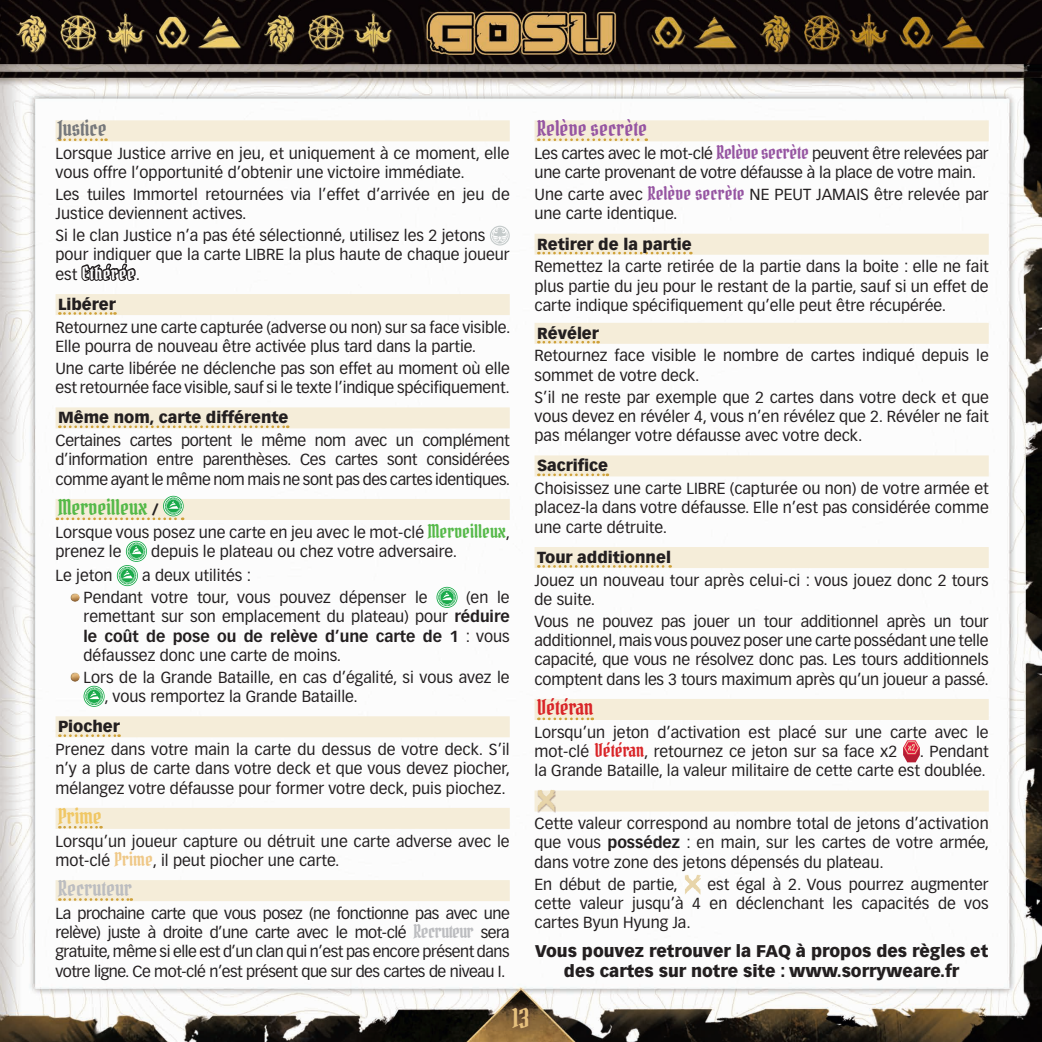
<style>
.page{position:relative;width:1042px;height:1042px;background:#fff}
.page>*{position:absolute;margin:0;border:0;box-sizing:border-box;transform-origin:0 0}
.t1{font:26.25px "Pirata One";color:#e6c07c}
.t2{font:21px "Pirata One";color:#9655a2}
.t3{font:21px "Pirata One";color:#55b949}
.t4{font:21px "Pirata One";color:#bcbdc0}
.t5{font:21px "Pirata One";color:#76787b}
.t6{font:21px "Pirata One";color:#d92528}
.t7{font:21px "Pirata One";color:#f0c764}
.t8{font:18.38px "Pirata One";letter-spacing:.03em;color:#fff}
.t9{font:900 16.62px/19.2px "Vectora LT Pro";color:#231f20;text-align:center}
.t10{font:15.75px/19.2px "Vectora LT Pro";color:#231f20}
.t11{font:900 15.75px "Vectora LT Pro";color:#231f20}
.s1{font-family:"Vectora LT Pro";font-size:15.75px;color:#231f20}
.s2{font-family:"Vectora LT Pro";font-weight:900;font-size:15.75px;color:#231f20}
.s3{font-family:"Pirata One";font-size:18.38px;color:#55b949}
.s4{font-weight:700}
.s5{font-family:"Pirata One";font-size:18.38px;color:#efc887}
.s6{font-family:"Pirata One";font-size:18.38px;color:#bcbdc0}
.s7{font-family:"Pirata One";font-size:18.38px;color:#9655a2}
.s8{font-family:"Pirata One";font-size:18.38px;color:#d92528}
</style>
<div class="page">
<img style="left:0;top:0;width:1042px;height:1042px">
<div style="left:56px;top:120px;width:454px;height:21px;background:#f5edd9"></div>
<svg style="left:59px;top:138px;width:48px;height:3px"></svg>
<div style="left:56px;top:294px;width:454px;height:21px;background:#f5edd9"></div>
<svg style="left:59px;top:312px;width:56px;height:3px"></svg>
<div style="left:56px;top:407px;width:454px;height:21px;background:#f5edd9"></div>
<svg style="left:59px;top:425px;width:229px;height:3px"></svg>
<div style="left:56px;top:499px;width:454px;height:21px;background:#f5edd9"></div>
<div style="left:56px;top:716px;width:454px;height:21px;background:#f5edd9"></div>
<svg style="left:59px;top:734px;width:61px;height:3px"></svg>
<div style="left:56px;top:808px;width:454px;height:21px;background:#f5edd9"></div>
<svg style="left:59px;top:826px;width:43px;height:2px"></svg>
<div style="left:56px;top:880px;width:454px;height:21px;background:#f5edd9"></div>
<svg style="left:59px;top:898px;width:73px;height:3px"></svg>
<svg style="left:490px;top:226px;width:20px;height:19px"></svg>
<svg style="left:491px;top:227px;width:17px;height:17px"></svg>
<svg style="left:80px;top:262px;width:57px;height:21px"></svg>
<svg style="left:57px;top:496px;width:126px;height:24px"></svg>
<svg style="left:126px;top:541px;width:21px;height:21px"></svg>
<svg style="left:117px;top:565px;width:21px;height:21px"></svg>
<svg style="left:118px;top:542px;width:28px;height:43px"></svg>
<svg style="left:70px;top:593px;width:9px;height:9px"></svg>
<svg style="left:436px;top:587px;width:21px;height:21px"></svg>
<svg style="left:437px;top:588px;width:20px;height:19px"></svg>
<svg style="left:84px;top:686px;width:21px;height:21px"></svg>
<svg style="left:70px;top:673px;width:34px;height:33px"></svg>
<div style="left:534px;top:120px;width:454px;height:21px;background:#f5edd9"></div>
<svg style="left:538px;top:138px;width:109px;height:3px"></svg>
<div style="left:534px;top:234px;width:454px;height:21px;background:#f5edd9"></div>
<svg style="left:538px;top:252px;width:153px;height:2px"></svg>
<div style="left:534px;top:323px;width:454px;height:21px;background:#f5edd9"></div>
<svg style="left:538px;top:341px;width:60px;height:2px"></svg>
<div style="left:534px;top:455px;width:454px;height:21px;background:#f5edd9"></div>
<svg style="left:538px;top:473px;width:70px;height:3px"></svg>
<div style="left:534px;top:547px;width:454px;height:21px;background:#f5edd9"></div>
<svg style="left:538px;top:565px;width:133px;height:3px"></svg>
<div style="left:534px;top:699px;width:454px;height:21px;background:#f5edd9"></div>
<svg style="left:538px;top:717px;width:55px;height:3px"></svg>
<div style="left:534px;top:790px;width:454px;height:21px;background:#f5edd9"></div>
<svg style="left:903px;top:740px;width:17px;height:22px"></svg>
<div style="left:537px;top:790px;width:19px;height:23px;background:#6b4737;opacity:.49"></div>
<img style="left:537px;top:790px;width:18px;height:21px">
<img style="left:684px;top:874px;width:16px;height:20px">
<div style="left:507px;top:1002px;width:27px;height:31px;background:#6b4737;opacity:.75"></div>
<h2 class="t5" style="left:58px;top:115px;width:50px">Justice</h2>
<p class="t10" style="left:56px;top:144px;width:456px">Lorsque Justice arrive en jeu, et uniquement à ce moment, elle vous offre l’opportunité d’obtenir une victoire immédiate.</p>
<p class="t10" style="left:56px;top:185px;width:456px">Les tuiles Immortel retournées via l’effet d’arrivée en jeu de<br>Justice deviennent actives.</p>
<p class="t10" style="left:56px;top:226px;width:456px">Si le clan Justice n’a pas été sélectionné, utilisez les 2 jetons pour indiquer que la carte LIBRE la plus haute de chaque joueur</p>
<p class="t8" style="left:56px;top:261px;width:86px"><span class="s1">est</span> Ethérée<span class="s1">.</span></p>
<p class="t11" style="left:58px;top:294px;width:59px">Libérer</p>
<p class="t10" style="left:56px;top:317px;width:456px">Retournez une carte capturée (adverse ou non) sur sa face visible.<br>Elle pourra de nouveau être activée plus tard dans la partie.</p>
<p class="t10" style="left:56px;top:359px;width:456px">Une carte libérée ne déclenche pas son effet au moment où elle est retournée face visible, sauf si le texte l’indique spécifiquement.</p>
<p class="t11" style="left:58px;top:408px;width:232px">Même nom, carte différente</p>
<p class="t10" style="left:56px;top:431px;width:456px;text-align:justify">Certaines cartes portent le même nom avec un complément d’information entre parenthèses. Ces cartes sont considérées comme ayant le même nom mais ne sont pas des cartes identiques.</p>
<h2 class="t3" style="left:58px;top:494px;width:102px">Merveilleux <span class="s2">/</span></h2>
<p class="t10" style="left:56px;top:522px;width:456px">Lorsque vous posez une carte en jeu avec le mot-clé <span class="s3">Merveilleux</span>, prenez le</p>
<p class="t10" style="left:151px;top:542px;width:307px">depuis le plateau ou chez votre adversaire.</p>
<p class="t10" style="left:84px;top:565px;width:346px;line-height:21.7px;text-indent:59px">a deux utilités :<br>Pendant votre tour, vous pouvez dépenser le</p>
<p class="t10" style="left:56px;top:566px;width:58px">Le jeton</p>
<p class="t10" style="left:84px;top:588px;width:428px;text-align:justify;text-indent:383px">(en le remettant sur son emplacement du plateau) pour <span class="s4">réduire le coût de pose ou de relève d’une carte de 1</span> : vous défaussez donc une carte de moins.</p>
<p class="t10" style="left:105px;top:667px;width:407px;text-indent:-21px">Lors de la Grande Bataille, en cas d’égalité, si vous avez le , vous remportez la Grande Bataille.</p>
<p class="t11" style="left:58px;top:717px;width:63px">Piocher</p>
<p class="t10" style="left:56px;top:740px;width:456px;text-align:justify">Prenez dans votre main la carte du dessus de votre deck. S’il n’y a plus de carte dans votre deck et que vous devez piocher, mélangez votre défausse pour former votre deck, puis piochez.</p>
<h2 class="t7" style="left:58px;top:802px;width:45px">Prime</h2>
<p class="t10" style="left:56px;top:831px;width:456px">Lorsqu’un joueur capture ou détruit une carte adverse avec le mot-clé <span class="s5">Prime</span>, il peut piocher une carte.</p>
<h2 class="t4" style="left:58px;top:875px;width:76px">Recruteur</h2>
<p class="t10" style="left:56px;top:903px;width:456px;text-align:justify">La prochaine carte que vous posez (ne fonctionne pas avec une relève) juste à droite d’une carte avec le mot-clé <span class="s6">Recruteur</span> sera gratuite, même si elle est d’un clan qui n’est pas encore présent dans votre ligne. Ce mot-clé n’est présent que sur des cartes de niveau I.</p>
<h2 class="t2" style="left:537px;top:115px;width:112px">Relève secrète</h2>
<p class="t10" style="left:534px;top:144px;width:456px">Les cartes avec le mot-clé <span class="s7">Relève secrète</span> peuvent être relevées par une carte provenant de votre défausse à la place de votre main.</p>
<p class="t10" style="left:534px;top:185px;width:456px">Une carte avec <span class="s7">Relève secrète</span> NE PEUT JAMAIS être relevée par une carte identique.</p>
<p class="t11" style="left:537px;top:234px;width:156px">Retirer de la partie</p>
<p class="t10" style="left:534px;top:257px;width:456px;text-align:justify">Remettez la carte retirée de la partie dans la boite : elle ne fait plus partie du jeu pour le restant de la partie, sauf si un effet de carte indique spécifiquement qu’elle peut être récupérée.</p>
<p class="t11" style="left:537px;top:323px;width:63px">Révéler</p>
<p class="t10" style="left:534px;top:346px;width:456px">Retournez face visible le nombre de cartes indiqué depuis le sommet de votre deck.</p>
<p class="t10" style="left:534px;top:387px;width:456px;text-align:justify">S’il ne reste par exemple que 2 cartes dans votre deck et que vous devez en révéler 4, vous n’en révélez que 2. Révéler ne fait pas mélanger votre défausse avec votre deck.</p>
<p class="t11" style="left:537px;top:456px;width:73px">Sacrifice</p>
<p class="t10" style="left:534px;top:479px;width:456px;text-align:justify">Choisissez une carte LIBRE (capturée ou non) de votre armée et placez-la dans votre défausse. Elle n’est pas considérée comme une carte détruite.</p>
<p class="t11" style="left:537px;top:547px;width:135px">Tour additionnel</p>
<p class="t10" style="left:534px;top:570px;width:456px">Jouez un nouveau tour après celui-ci : vous jouez donc 2 tours de suite.</p>
<p class="t10" style="left:534px;top:611px;width:456px;text-align:justify">Vous ne pouvez pas jouer un tour additionnel après un tour additionnel, mais vous pouvez poser une carte possédant une telle capacité, que vous ne résolvez donc pas. Les tours additionnels comptent dans les 3 tours maximum après qu’un joueur a passé.</p>
<h2 class="t6" style="left:537px;top:694px;width:58px">Vétéran</h2>
<p class="t10" style="left:534px;top:722px;width:456px">Lorsqu’un jeton d’activation est placé sur une carte avec le mot-clé <span class="s8">Vétéran</span>, retournez ce jeton sur sa face x2</p>
<p class="t10" style="left:534px;top:742px;width:456px;text-align:right">. Pendant<br>la Grande Bataille, la valeur militaire de cette carte est doublée.</p>
<p class="t10" style="left:534px;top:814px;width:456px;text-align:justify">Cette valeur correspond au nombre total de jetons d’activation que vous <span class="s4">possédez</span> : en main, sur les cartes de votre armée, dans votre zone des jetons dépensés du plateau.</p>
<p class="t10" style="left:534px;top:874px;width:145px">En début de partie,</p>
<p class="t10" style="left:534px;top:874px;width:456px;text-align:justify;text-indent:173px">est égal à 2. Vous pourrez augmenter cette valeur jusqu’à 4 en déclenchant les capacités de vos cartes Byun Hyung Ja.</p>
<p class="t9" style="left:535px;top:941px;width:454px">Vous pouvez retrouver la FAQ à propos des règles et des cartes sur notre site : www.sorryweare.fr</p>
<h1 class="t1" style="left:512px;top:1001px;width:19px">13</h1>
</div>
